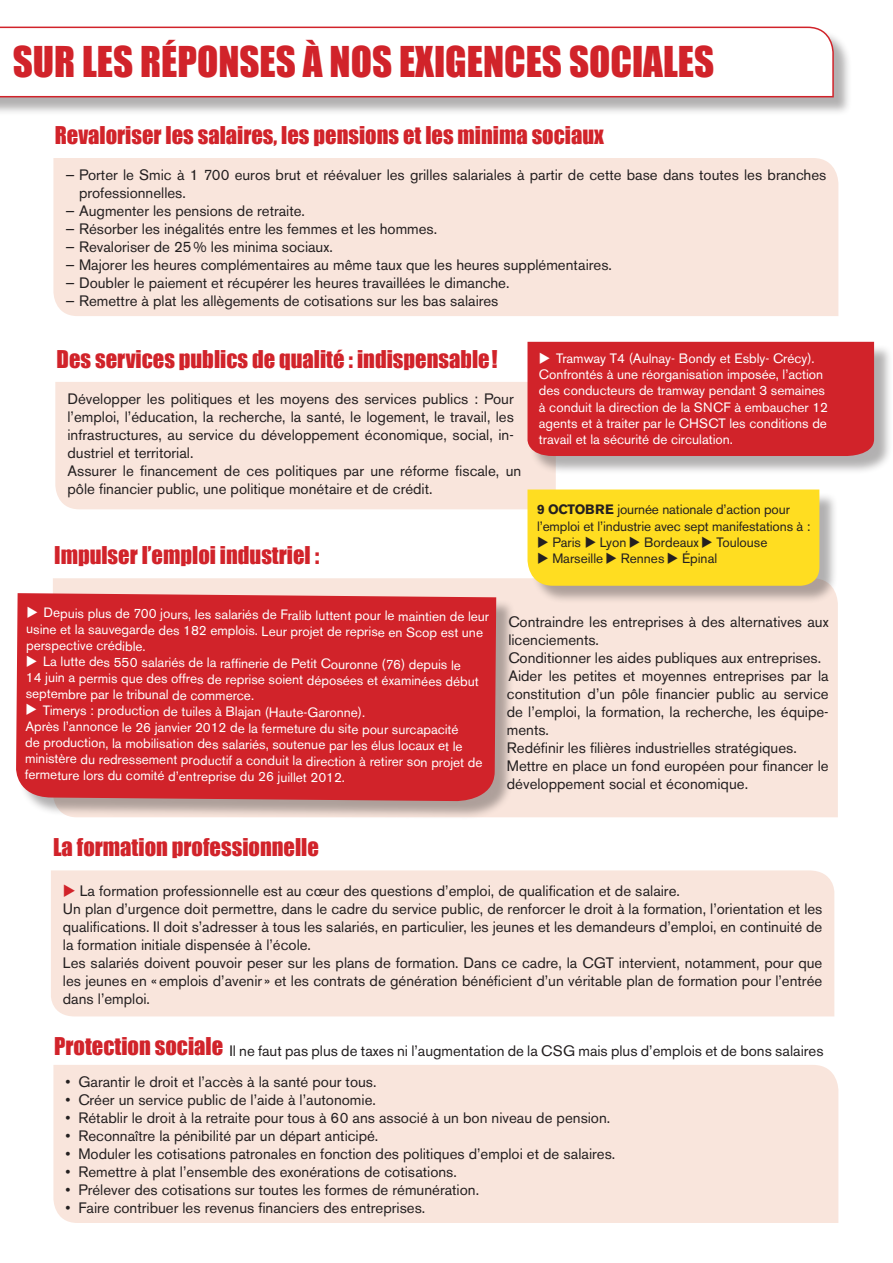
<style>
.page{position:relative;width:893px;height:1263px;background:#fff}
.page>*{position:absolute;margin:0;border:0;box-sizing:border-box;transform-origin:0 0}
.t1{font:39px "Impact";color:#d1232a}
.Sous-rubrique{font:22.5px "Impact";color:#d1232a}
.Texte{font:15px/18px "Akzidenz Grotesk BE";color:#231f20;text-align:justify}
.Texte_courant{font:15px "Akzidenz Grotesk BE";color:#231f20}
.leg{font:13.5px/16.2px "Akzidenz Grotesk BE";letter-spacing:-.01em;color:#fff}
.leg-2{font:13.5px/16.2px "Akzidenz Grotesk BE";letter-spacing:-.01em;color:#231f20}
.s1{font-weight:700}
.s2{color:#d1232a}
</style>
<div class="page">
<div style="left:0;top:29px;width:852px;height:87px;background:#231f20;opacity:.35"></div>
<svg style="left:0;top:26px;width:834px;height:72px"></svg>
<div style="left:51px;top:870px;width:783px;height:146px;background:#f9e5dc"></div>
<div style="left:53px;top:158px;width:785px;height:158px;background:#f9e5dc"></div>
<div style="left:55px;top:382px;width:501px;height:127px;background:#f9e5dc"></div>
<div style="left:55px;top:382px;width:445px;height:7px;background:#f9e5dc"></div>
<div style="left:53px;top:578px;width:785px;height:239px;background:#f9e5dc"></div>
<div style="left:53px;top:1065px;width:785px;height:158px;background:#f9e5dc"></div>
<div style="left:530px;top:344px;width:363px;height:131px;background:#231f20;opacity:.35"></div>
<div style="left:18px;top:595px;width:497px;height:225px;background:#231f20;opacity:.35"></div>
<div style="left:16px;top:593px;width:480px;height:208px;background:#d1232a"></div>
<div style="left:530px;top:492px;width:308px;height:113px;background:#231f20;opacity:.35"></div>
<svg style="left:76px;top:896px;width:17px;height:1px"></svg>
<div style="left:527px;top:342px;width:347px;height:114px;background:#d1232a"></div>
<svg style="left:38px;top:617px;width:14px;height:1px"></svg>
<svg style="left:38px;top:666px;width:13px;height:1px"></svg>
<svg style="left:37px;top:714px;width:14px;height:1px"></svg>
<div style="left:527px;top:489px;width:292px;height:97px;background:#ffdd21"></div>
<p class="t1" style="left:13px;top:38px;width:703px">SUR LES RÉPONSES À NOS EXIGENCES SOCIALES</p>
<p class="Sous-rubrique" style="left:55px;top:121px;width:551px">Revaloriser les salaires, les pensions et les minima sociaux</p>
<p class="Texte" style="left:79px;top:165px;width:749px;text-indent:-13px">— Porter le Smic à 1 700 euros brut et réévaluer les grilles salariales à partir de cette base dans toutes les branches professionnelles.</p>
<p class="Texte" style="left:66px;top:201px;width:241px">— Augmenter les pensions de retraite.</p>
<p class="Texte" style="left:66px;top:219px;width:373px">— Résorber les inégalités entre les femmes et les hommes.</p>
<p class="Texte" style="left:66px;top:237px;width:269px">— Revaloriser de 25% les minima sociaux.</p>
<p class="Texte" style="left:66px;top:255px;width:548px">— Majorer les heures complémentaires au même taux que les heures supplémentaires.</p>
<p class="Texte" style="left:66px;top:273px;width:445px">— Doubler le paiement et récupérer les heures travaillées le dimanche.</p>
<p class="Texte" style="left:66px;top:291px;width:434px">— Remettre à plat les allègements de cotisations sur les bas salaires</p>
<p class="Sous-rubrique" style="left:57px;top:345px;width:442px">Des services publics de qualité : indispensable!</p>
<p class="Texte" style="left:68px;top:390px;width:448px">Développer les politiques et les moyens des services publics : Pour l’emploi, l’éducation, la recherche, la santé, le logement, le travail, les infrastructures, au service du développement économique, social, in&shy;dustriel et territorial.</p>
<p class="Texte" style="left:68px;top:462px;width:455px">Assurer le financement de ces politiques par une réforme fiscale, un pôle financier public, une politique monétaire et de crédit.</p>
<p class="Sous-rubrique" style="left:54px;top:541px;width:267px">Impulser l’emploi industriel :</p>
<p class="leg" style="left:539px;top:350px;width:277px">◆ Tramway T4 (Aulnay- Bondy et Esbly- Crécy).</p>
<p class="leg" style="left:539px;top:366px;width:291px">Confrontés à une réorganisation imposée, l’action des conducteurs de tramway pendant 3 semaines à conduit la direction de la SNCF à embaucher 12 agents et à traiter par le CHSCT les conditions de travail et la sécurité de circulation.</p>
<p class="leg-2" style="left:537px;top:501px;width:275px"><span class="s1">9 OCTOBRE</span> journée nationale d’action pour l’emploi et l’industrie avec sept manifestations à :</p>
<p class="leg-2" style="left:537px;top:534px;width:232px">◆ Paris ◆ Lyon ◆ Bordeaux ◆ Toulouse</p>
<p class="leg-2" style="left:537px;top:550px;width:182px">◆ Marseille ◆ Rennes ◆ Épinal</p>
<p class="leg" style="left:26px;top:607px;width:464px">◆ Depuis plus de 700 jours, les salariés de Fralib luttent pour le maintien de leur usine et la sauvegarde des 182 emplois. Leur projet de reprise en Scop est une</p>
<p class="leg" style="left:26px;top:637px;width:121px">perspective crédible.</p>
<p class="leg" style="left:26px;top:655px;width:455px;line-height:15.8px">◆ La lutte des 550 salariés de la raffinerie de Petit Couronne (76) depuis le<br>14 juin a permis que des offres de reprise soient déposées et éxaminées début septembre par le tribunal de commerce.</p>
<p class="leg" style="left:26px;top:703px;width:341px">◆ Timerys : production de tuiles à Blajan (Haute-Garonne).</p>
<p class="leg" style="left:25px;top:720px;width:459px">Après l’annonce le 26 janvier 2012 de la fermeture du site pour surcapacité<br>de production, la mobilisation des salariés, soutenue par les élus locaux et le ministère du redressement productif a conduit la direction à retirer son projet de fermeture lors du comité d’entreprise du 26 juillet 2012.</p>
<p class="Texte" style="left:508px;top:612px;width:322px">Contraindre les entreprises à des alternatives aux licenciements.</p>
<p class="Texte" style="left:508px;top:648px;width:314px">Conditionner les aides publiques aux entreprises.</p>
<p class="Texte" style="left:507px;top:666px;width:323px">Aider les petites et moyennes entreprises par la constitution d’un pôle financier public au service de l’emploi, la formation, la recherche, les équipe&shy;ments.</p>
<p class="Texte" style="left:507px;top:738px;width:291px">Redéfinir les filières industrielles stratégiques.</p>
<p class="Texte" style="left:507px;top:756px;width:323px">Mettre en place un fond européen pour financer le développement social et économique.</p>
<p class="Sous-rubrique" style="left:53px;top:834px;width:267px">La formation professionnelle</p>
<p class="Texte" style="left:63px;top:882px;width:618px"><span class="s2">◆</span> La formation professionnelle est au cœur des questions d’emploi, de qualification et de salaire.</p>
<p class="Texte" style="left:63px;top:900px;width:761px">Un plan d’urgence doit permettre, dans le cadre du service public, de renforcer le droit à la formation, l’orientation et les qualifications. Il doit s’adresser à tous les salariés, en particulier, les jeunes et les demandeurs d’emploi, en continuité de la formation initiale dispensée à l’école.</p>
<p class="Texte" style="left:63px;top:954px;width:761px">Les salariés doivent pouvoir peser sur les plans de formation. Dans ce cadre, la CGT intervient, notamment, pour que les jeunes en «emplois d’avenir» et les contrats de génération bénéficient d’un véritable plan de formation pour l’entrée dans l’emploi.</p>
<p class="Sous-rubrique" style="left:54px;top:1033px;width:170px">Protection sociale</p>
<p class="Texte" style="left:66px;top:1072px;width:312px">• Garantir le droit et l’accès à la santé pour tous.</p>
<p class="Texte" style="left:66px;top:1090px;width:312px">• Créer un service public de l’aide à l’autonomie.</p>
<p class="Texte" style="left:66px;top:1108px;width:546px">• Rétablir le droit à la retraite pour tous à 60 ans associé à un bon niveau de pension.</p>
<p class="Texte" style="left:66px;top:1126px;width:314px">• Reconnaître la pénibilité par un départ anticipé.</p>
<p class="Texte" style="left:66px;top:1144px;width:551px">• Moduler les cotisations patronales en fonction des politiques d’emploi et de salaires.</p>
<p class="Texte" style="left:66px;top:1162px;width:393px">• Remettre à plat l’ensemble des exonérations de cotisations.</p>
<p class="Texte" style="left:66px;top:1180px;width:415px">• Prélever des cotisations sur toutes les formes de rémunération.</p>
<p class="Texte" style="left:66px;top:1198px;width:361px">• Faire contribuer les revenus financiers des entreprises.</p>
<p class="Texte_courant" style="left:229px;top:1042px;width:596px">Il ne faut pas plus de taxes ni l’augmentation de la CSG mais plus d’emplois et de bons salaires</p>
</div>
